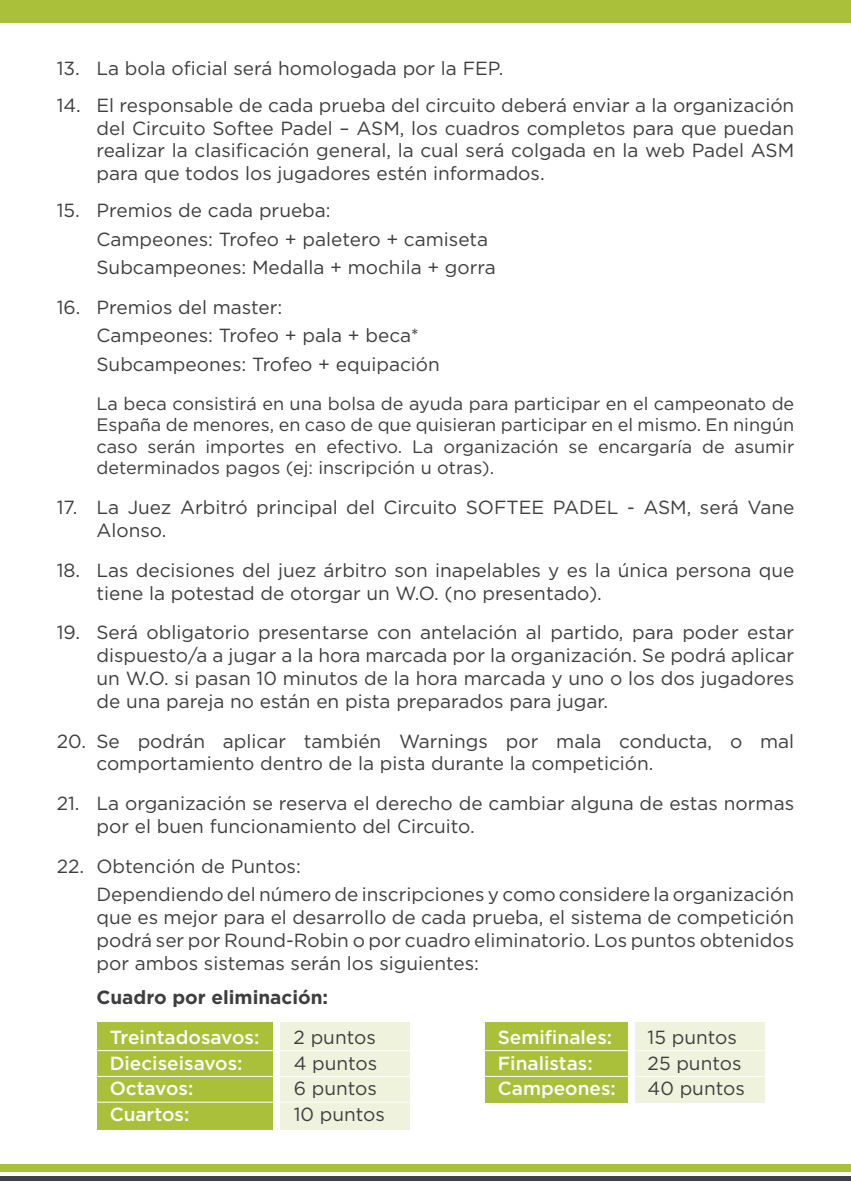
<style>
.page{position:relative;width:851px;height:1191px;background:#fff}
.page>*{position:absolute;margin:0;border:0;box-sizing:border-box;transform-origin:0 0}
.t1{font:19px/22.8px "Gotham";color:#3e3e3f}
.t2{font:500 19px "Gotham";color:#fff}
.t3{font:700 19px "Gotham";color:#3e3e3f}
.t4{font:18px/21.6px "Gotham";color:#3e3e3f;text-align:justify}
</style>
<div class="page">
<div style="left:0;top:0;width:850px;height:23px;background:#abc03a"></div>
<hr style="left:0;top:1176px;width:850px;height:4px;background:#3d4044">
<div style="left:0;top:1163px;width:850px;height:8px;background:#abc03a"></div>
<div style="left:98px;top:1022px;width:175px;height:108px;background:#abc03a"></div>
<div style="left:485px;top:1022px;width:142px;height:80px;background:#abc03a"></div>
<div style="left:280px;top:1022px;width:130px;height:108px;background:#eff3dd"></div>
<div style="left:634px;top:1022px;width:130px;height:80px;background:#eff3dd"></div>
<hr style="left:87px;top:1050px;width:690px;height:1px;background:#fff">
<hr style="left:87px;top:1076px;width:690px;height:1px;background:#fff">
<hr style="left:87px;top:1101px;width:378px;height:1px;background:#fff">
<p class="t1" style="left:57px;top:56px;width:448px">13. La bola oficial será homologada por la FEP.</p>
<p class="t1" style="left:96px;top:93px;width:699px;text-align:justify;text-indent:-40px">14. El responsable de cada prueba del circuito deberá enviar a la organización del Circuito Softee Padel – ASM, los cuadros completos para que puedan realizar la clasificación general, la cual será colgada en la web Padel ASM para que todos los jugadores estén informados.</p>
<p class="t1" style="left:96px;top:196px;width:401px;line-height:28.4px;text-indent:-40px">15. Premios de cada prueba:<br>Campeones: Trofeo + paletero + camiseta<br>Subcampeones: Medalla + mochila + gorra</p>
<p class="t1" style="left:96px;top:292px;width:345px;line-height:28.4px;text-indent:-40px">16. Premios del master:<br>Campeones: Trofeo + pala + beca*<br>Subcampeones: Trofeo + equipación</p>
<p class="t4" style="left:96px;top:392px;width:699px">La beca consistirá en una bolsa de ayuda para participar en el campeonato de España de menores, en caso de que quisieran participar en el mismo. En ningún caso serán importes en efectivo. La organización se encargaría de asumir determinados pagos (ej: inscripción u otras).</p>
<p class="t1" style="left:96px;top:495px;width:699px;text-indent:-40px">17. La Juez Arbitró principal del Circuito SOFTEE PADEL - ASM, será Vane<br>Alonso.</p>
<p class="t1" style="left:96px;top:558px;width:699px;text-indent:-40px">18. Las decisiones del juez árbitro son inapelables y es la única persona que tiene la potestad de otorgar un W.O. (no presentado).</p>
<p class="t1" style="left:96px;top:621px;width:699px;text-align:justify;text-indent:-40px">19. Será obligatorio presentarse con antelación al partido, para poder estar dispuesto/a a jugar a la hora marcada por la organización. Se podrá aplicar un W.O. si pasan 10 minutos de la hora marcada y uno o los dos jugadores de una pareja no están en pista preparados para jugar.</p>
<p class="t1" style="left:96px;top:729px;width:699px;text-indent:-40px">20. Se podrán aplicar también Warnings por mala conducta, o mal comportamiento dentro de la pista durante la competición.</p>
<p class="t1" style="left:96px;top:791px;width:699px;text-indent:-40px">21. La organización se reserva el derecho de cambiar alguna de estas normas por el buen funcionamiento del Circuito.</p>
<p class="t1" style="left:96px;top:851px;width:699px;line-height:28.4px;text-indent:-40px">22. Obtención de Puntos:<br>Dependiendo del número de inscripciones y como considere la organización</p>
<p class="t1" style="left:96px;top:905px;width:699px;text-align:justify">que es mejor para el desarrollo de cada prueba, el sistema de competición podrá ser por Round-Robin o por cuadro eliminatorio. Los puntos obtenidos por ambos sistemas serán los siguientes:</p>
<p class="t3" style="left:96px;top:984px;width:233px">Cuadro por eliminación:</p>
<p class="t2" style="left:110px;top:1025px;width:151px">Treintadosavos:</p>
<p class="t1" style="left:293px;top:1025px;width:84px">2 puntos</p>
<p class="t2" style="left:110px;top:1050px;width:134px">Dieciseisavos:</p>
<p class="t1" style="left:294px;top:1051px;width:85px">4 puntos</p>
<p class="t2" style="left:110px;top:1076px;width:85px">Octavos:</p>
<p class="t1" style="left:294px;top:1076px;width:85px">6 puntos</p>
<p class="t2" style="left:110px;top:1101px;width:81px">Cuartos:</p>
<p class="t1" style="left:294px;top:1102px;width:93px">10 puntos</p>
<p class="t2" style="left:497px;top:1025px;width:116px">Semifinales:</p>
<p class="t1" style="left:647px;top:1025px;width:91px">15 puntos</p>
<p class="t2" style="left:497px;top:1050px;width:96px">Finalistas:</p>
<p class="t1" style="left:647px;top:1051px;width:95px">25 puntos</p>
<p class="t2" style="left:497px;top:1076px;width:119px">Campeones:</p>
<p class="t1" style="left:647px;top:1076px;width:99px">40 puntos</p>
</div>
